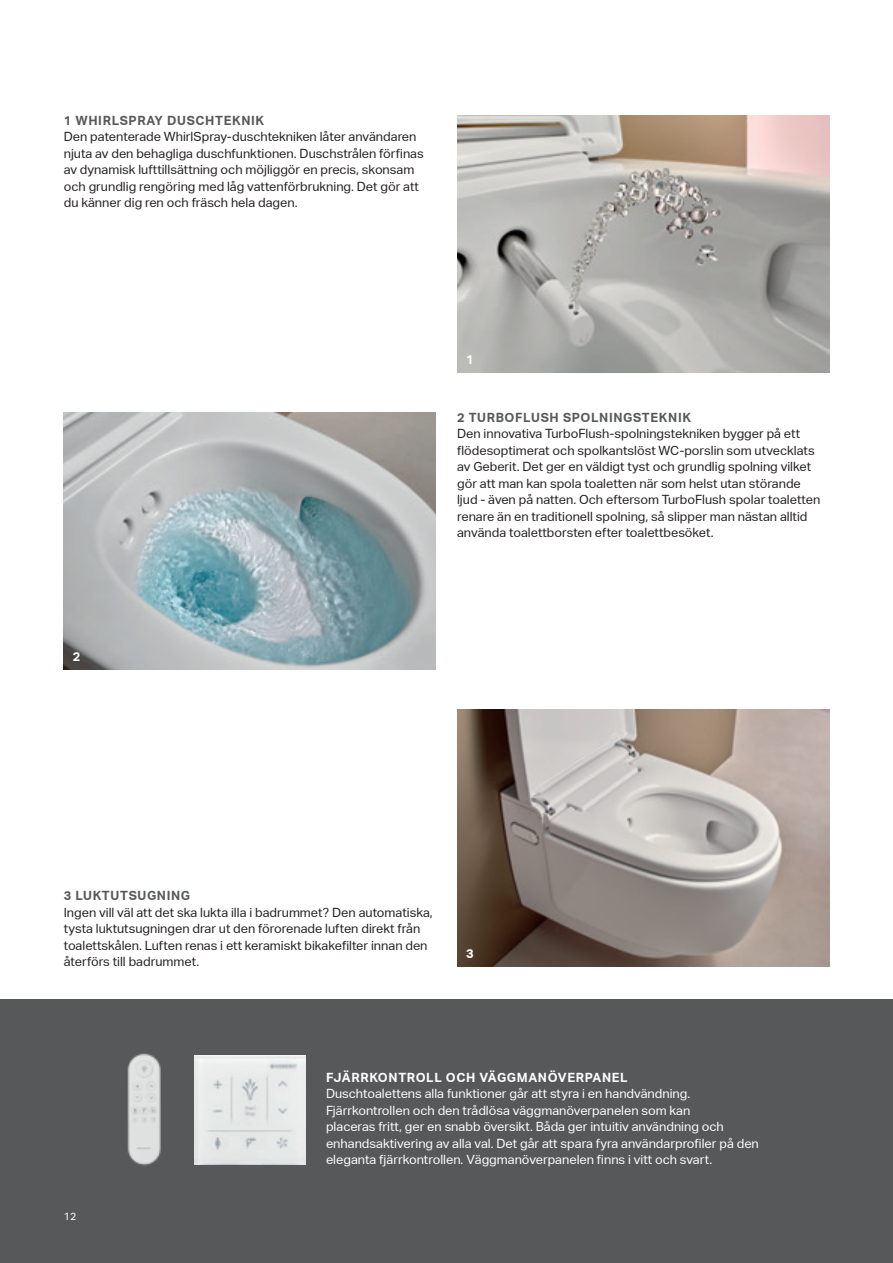
<style>
.page{position:relative;width:893px;height:1263px;background:#fff}
.page>*{position:absolute;margin:0;border:0;box-sizing:border-box;transform-origin:0 0}
.t1{font:12.75px/16.5px "Aktiv Grotesk Geberit";color:#231f20}
.t2{font:12.75px/16.5px "Aktiv Grotesk Geberit";color:#fff}
.t3{font:700 12.75px "Aktiv Grotesk Geberit";letter-spacing:.05em;color:#57585a}
.t4{font:700 12.75px "Aktiv Grotesk Geberit";letter-spacing:.05em;color:#fff}
.t5{font:10.5px "Aktiv Grotesk Geberit";color:#fff}
</style>
<div class="page">
<div style="left:0;top:999px;width:893px;height:264px;background:#57585a"></div>
<img style="left:457px;top:710px;width:372px;height:257px">
<img style="left:64px;top:412px;width:372px;height:257px">
<img style="left:457px;top:116px;width:372px;height:257px">
<img style="left:195px;top:1055px;width:110px;height:109px">
<img style="left:127px;top:1053px;width:34px;height:113px">
<p class="t3" style="left:64px;top:113px;width:202px">1 WHIRLSPRAY DUSCHTEKNIK</p>
<p class="t1" style="left:64px;top:129px;width:362px">Den patenterade WhirlSpray-duschtekniken låter användaren njuta av den behagliga duschfunktionen. Duschstrålen förfinas av dynamisk lufttillsättning och möjliggör en precis, skonsam och grundlig rengöring med låg vattenförbrukning. Det gör att du känner dig ren och fräsch hela dagen.</p>
<p class="t4" style="left:73px;top:649px;width:9px">2</p>
<p class="t4" style="left:466px;top:352px;width:9px">1</p>
<p class="t3" style="left:457px;top:410px;width:235px">2 TURBOFLUSH SPOLNINGSTEKNIK</p>
<p class="t1" style="left:457px;top:425px;width:365px">Den innovativa TurboFlush-spolningstekniken bygger på ett flödesoptimerat och spolkantslöst WC-porslin som utvecklats av Geberit. Det ger en väldigt tyst och grundlig spolning vilket gör att man kan spola toaletten när som helst utan störande ljud - även på natten. Och eftersom TurboFlush spolar toaletten renare än en traditionell spolning, så slipper man nästan alltid använda toalettborsten efter toalettbesöket.</p>
<p class="t3" style="left:64px;top:888px;width:128px">3 LUKTUTSUGNING</p>
<p class="t1" style="left:64px;top:904px;width:370px">Ingen vill väl att det ska lukta illa i badrummet? Den automatiska, tysta luktutsugningen drar ut den förorenade luften direkt från toalettskålen. Luften renas i ett keramiskt bikakefilter innan den återförs till badrummet.</p>
<p class="t4" style="left:466px;top:946px;width:9px">3</p>
<p class="t5" style="left:64px;top:1211px;width:14px">12</p>
<p class="t4" style="left:326px;top:1070px;width:303px">FJÄRRKONTROLL OCH VÄGGMANÖVERPANEL</p>
<p class="t2" style="left:326px;top:1086px;width:434px">Duschtoalettens alla funktioner går att styra i en handvändning.<br>Fjärrkontrollen och den trådlösa väggmanöverpanelen som kan<br>placeras fritt, ger en snabb översikt. Båda ger intuitiv användning och enhandsaktivering av alla val. Det går att spara fyra användarprofiler på den eleganta fjärrkontrollen. Väggmanöverpanelen finns i vitt och svart.</p>
</div>
